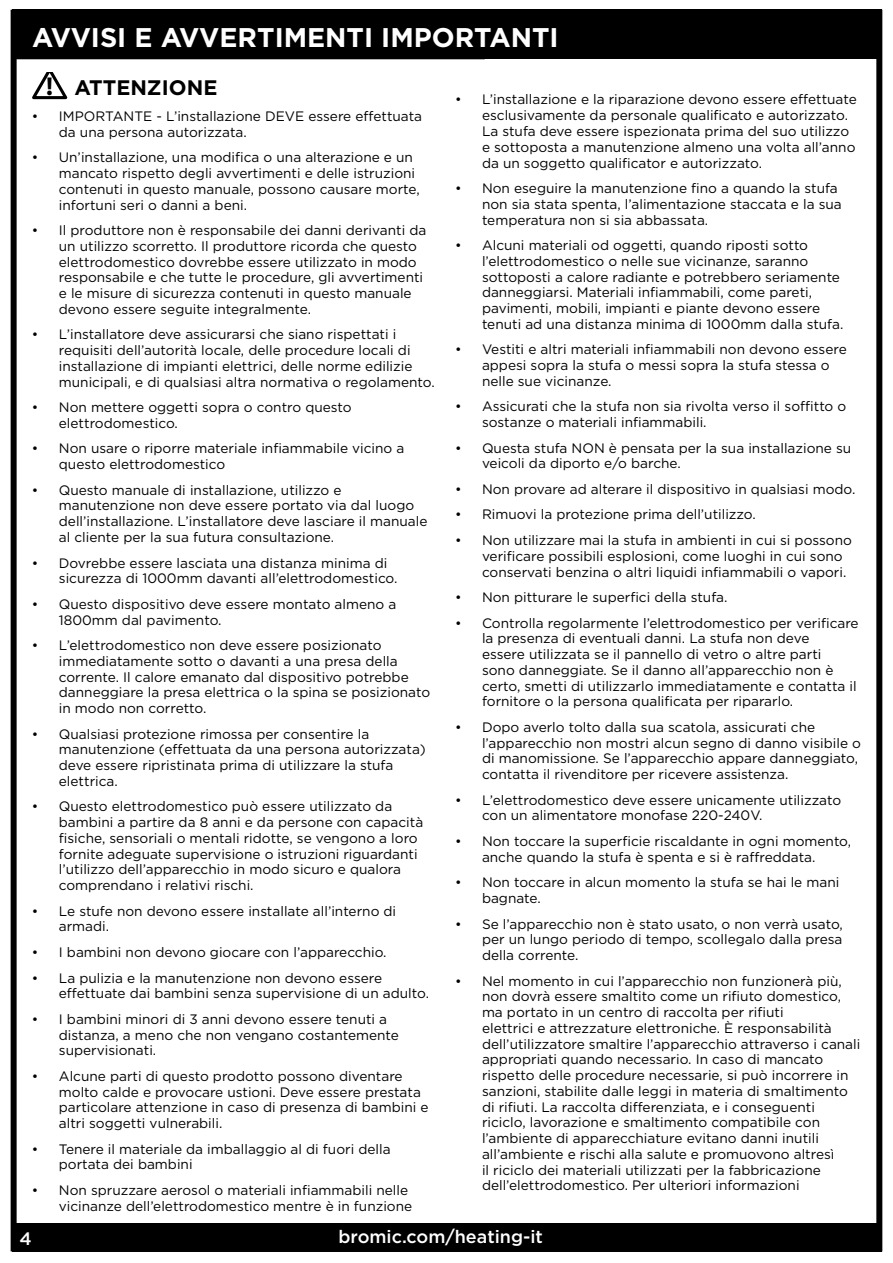
<style>
.page{position:relative;width:893px;height:1263px;background:#fff}
.page>*{position:absolute;margin:0;border:0;box-sizing:border-box;transform-origin:0 0}
.t1{font:700 27px "Gotham";color:#fff}
.t2{font:700 25.95px "Myriad";color:#000}
.t3{font:700 21px "Gotham";color:#000}
.t4{font:500 18px "Gotham";color:#fff}
.t5{font:13.65px/15.8px "Gotham";color:#000}
</style>
<div class="page">
<div style="left:12px;top:1223px;width:870px;height:29px;background:#000"></div>
<div style="left:12px;top:9px;width:870px;height:50px;background:#000"></div>
<div style="left:11px;top:10px;width:871px;height:1241px;border:6px solid #000"></div>
<hr style="left:12px;top:56px;width:473px;height:3px;background:#000">
<svg style="left:32px;top:72px;width:36px;height:28px"></svg>
<h1 class="t1" style="left:32px;top:26px;width:528px">AVVISI E AVVERTIMENTI IMPORTANTI</h1>
<h3 class="t3" style="left:74px;top:79px;width:145px">ATTENZIONE</h3>
<p class="t5" style="left:59px;top:108px;width:365px;text-indent:-27px">• IMPORTANTE - L’installazione DEVE essere effettuata da una persona autorizzata.</p>
<p class="t5" style="left:59px;top:150px;width:362px;text-indent:-27px">• Un’installazione, una modifica o una alterazione e un mancato rispetto degli avvertimenti e delle istruzioni contenuti in questo manuale, possono causare morte, infortuni seri o danni a beni.</p>
<p class="t5" style="left:59px;top:222px;width:369px;text-indent:-27px">• Il produttore non è responsabile dei danni derivanti da un utilizzo scorretto. Il produttore ricorda che questo elettrodomestico dovrebbe essere utilizzato in modo responsabile e che tutte le procedure, gli avvertimenti e le misure di sicurezza contenuti in questo manuale devono essere seguite integralmente.</p>
<p class="t5" style="left:59px;top:327px;width:377px;text-indent:-27px">• L’installatore deve assicurarsi che siano rispettati i requisiti dell’autorità locale, delle procedure locali di installazione di impianti elettrici, delle norme edilizie municipali, e di qualsiasi altra normativa o regolamento.</p>
<p class="t5" style="left:59px;top:399px;width:294px;text-indent:-27px">• Non mettere oggetti sopra o contro questo elettrodomestico.</p>
<p class="t5" style="left:59px;top:441px;width:347px;text-indent:-27px">• Non usare o riporre materiale infiammabile vicino a questo elettrodomestico</p>
<p class="t5" style="left:59px;top:482px;width:370px;text-indent:-27px">• Questo manuale di installazione, utilizzo e manutenzione non deve essere portato via dal luogo dell’installazione. L’installatore deve lasciare il manuale al cliente per la sua futura consultazione.</p>
<p class="t5" style="left:59px;top:555px;width:340px;text-indent:-27px">• Dovrebbe essere lasciata una distanza minima di sicurezza di 1000mm davanti all’elettrodomestico.</p>
<p class="t5" style="left:59px;top:596px;width:339px;text-indent:-27px">• Questo dispositivo deve essere montato almeno a<br>1800mm dal pavimento.</p>
<p class="t5" style="left:59px;top:637px;width:373px;text-indent:-27px">• L’elettrodomestico non deve essere posizionato immediatamente sotto o davanti a una presa della corrente. Il calore emanato dal dispositivo potrebbe danneggiare la presa elettrica o la spina se posizionato in modo non corretto.</p>
<p class="t5" style="left:59px;top:726px;width:368px;text-indent:-27px">• Qualsiasi protezione rimossa per consentire la manutenzione (effettuata da una persona autorizzata) deve essere ripristinata prima di utilizzare la stufa elettrica.</p>
<p class="t5" style="left:59px;top:799px;width:366px;text-indent:-27px">• Questo elettrodomestico può essere utilizzato da bambini a partire da 8 anni e da persone con capacità fisiche, sensoriali o mentali ridotte, se vengono a loro fornite adeguate supervisione o istruzioni riguardanti l’utilizzo dell’apparecchio in modo sicuro e qualora comprendano i relativi rischi.</p>
<p class="t5" style="left:59px;top:903px;width:339px;text-indent:-27px">• Le stufe non devono essere installate all’interno di armadi.</p>
<p class="t5" style="left:32px;top:944px;width:356px">• I bambini non devono giocare con l’apparecchio.</p>
<p class="t5" style="left:59px;top:970px;width:372px;text-indent:-27px">• La pulizia e la manutenzione non devono essere effettuate dai bambini senza supervisione di un adulto.</p>
<p class="t5" style="left:59px;top:1011px;width:342px;text-indent:-27px">• I bambini minori di 3 anni devono essere tenuti a distanza, a meno che non vengano costantemente supervisionati.</p>
<p class="t5" style="left:59px;top:1068px;width:371px;text-indent:-27px">• Alcune parti di questo prodotto possono diventare molto calde e provocare ustioni. Deve essere prestata particolare attenzione in caso di presenza di bambini e altri soggetti vulnerabili.</p>
<p class="t5" style="left:59px;top:1141px;width:333px;text-indent:-27px">• Tenere il materiale da imballaggio al di fuori della portata dei bambini</p>
<p class="t5" style="left:59px;top:1182px;width:355px;text-indent:-27px">• Non spruzzare aerosol o materiali infiammabili nelle vicinanze dell’elettrodomestico mentre è in funzione</p>
<h2 class="t2" style="left:46px;top:71px;width:8px">!</h2>
<p class="t5" style="left:482px;top:92px;width:376px;text-indent:-27px">• L’installazione e la riparazione devono essere effettuate esclusivamente da personale qualificato e autorizzato.<br>La stufa deve essere ispezionata prima del suo utilizzo e sottoposta a manutenzione almeno una volta all’anno da un soggetto qualificator e autorizzato.</p>
<p class="t5" style="left:482px;top:180px;width:361px;text-indent:-27px">• Non eseguire la manutenzione fino a quando la stufa non sia stata spenta, l’alimentazione staccata e la sua temperatura non si sia abbassata.</p>
<p class="t5" style="left:482px;top:237px;width:363px;text-indent:-27px">• Alcuni materiali od oggetti, quando riposti sotto l’elettrodomestico o nelle sue vicinanze, saranno sottoposti a calore radiante e potrebbero seriamente danneggiarsi. Materiali infiammabili, come pareti, pavimenti, mobili, impianti e piante devono essere tenuti ad una distanza minima di 1000mm dalla stufa.</p>
<p class="t5" style="left:482px;top:342px;width:366px;text-indent:-27px">• Vestiti e altri materiali infiammabili non devono essere appesi sopra la stufa o messi sopra la stufa stessa o nelle sue vicinanze.</p>
<p class="t5" style="left:482px;top:399px;width:366px;text-indent:-27px">• Assicurati che la stufa non sia rivolta verso il soffitto o sostanze o materiali infiammabili.</p>
<p class="t5" style="left:482px;top:440px;width:371px;text-indent:-27px">• Questa stufa NON è pensata per la sua installazione su veicoli da diporto e/o barche.</p>
<p class="t5" style="left:455px;top:481px;width:402px">• Non provare ad alterare il dispositivo in qualsiasi modo.</p>
<p class="t5" style="left:455px;top:507px;width:302px">• Rimuovi la protezione prima dell’utilizzo.</p>
<p class="t5" style="left:482px;top:532px;width:371px;text-indent:-27px">• Non utilizzare mai la stufa in ambienti in cui si possono verificare possibili esplosioni, come luoghi in cui sono conservati benzina o altri liquidi infiammabili o vapori.</p>
<p class="t5" style="left:455px;top:589px;width:274px">• Non pitturare le superfici della stufa.</p>
<p class="t5" style="left:482px;top:615px;width:378px;text-indent:-27px">• Controlla regolarmente l’elettrodomestico per verificare la presenza di eventuali danni. La stufa non deve<br>essere utilizzata se il pannello di vetro o altre parti<br>sono danneggiate. Se il danno all’apparecchio non è certo, smetti di utilizzarlo immediatamente e contatta il fornitore o la persona qualificata per ripararlo.</p>
<p class="t5" style="left:482px;top:719px;width:381px;text-indent:-27px">• Dopo averlo tolto dalla sua scatola, assicurati che l’apparecchio non mostri alcun segno di danno visibile o di manomissione. Se l’apparecchio appare danneggiato, contatta il rivenditore per ricevere assistenza.</p>
<p class="t5" style="left:482px;top:792px;width:361px;text-indent:-27px">• L’elettrodomestico deve essere unicamente utilizzato con un alimentatore monofase 220-240V.</p>
<p class="t5" style="left:482px;top:833px;width:371px;text-indent:-27px">• Non toccare la superficie riscaldante in ogni momento, anche quando la stufa è spenta e si è raffreddata.</p>
<p class="t5" style="left:482px;top:874px;width:359px;text-indent:-27px">• Non toccare in alcun momento la stufa se hai le mani bagnate.</p>
<p class="t5" style="left:482px;top:916px;width:362px;text-align:justify;text-indent:-27px">• Se l’apparecchio non è stato usato, o non verrà usato, per un lungo periodo di tempo, scollegalo dalla presa della corrente.</p>
<p class="t5" style="left:482px;top:973px;width:380px;text-indent:-27px">• Nel momento in cui l’apparecchio non funzionerà più, non dovrà essere smaltito come un rifiuto domestico, ma portato in un centro di raccolta per rifiuti<br>elettrici e attrezzature elettroniche. È responsabilità dell’utilizzatore smaltire l’apparecchio attraverso i canali appropriati quando necessario. In caso di mancato rispetto delle procedure necessarie, si può incorrere in sanzioni, stabilite dalle leggi in materia di smaltimento di rifiuti. La raccolta differenziata, e i conseguenti riciclo, lavorazione e smaltimento compatibile con l’ambiente di apparecchiature evitano danni inutili all’ambiente e rischi alla salute e promuovono altresì<br>il riciclo dei materiali utilizzati per la fabbricazione dell’elettrodomestico. Per ulteriori informazioni</p>
<h3 class="t4" style="left:19px;top:1231px;width:14px">4</h3>
<h3 class="t4" style="left:338px;top:1229px;width:206px">bromic.com/heating-it</h3>
</div>
